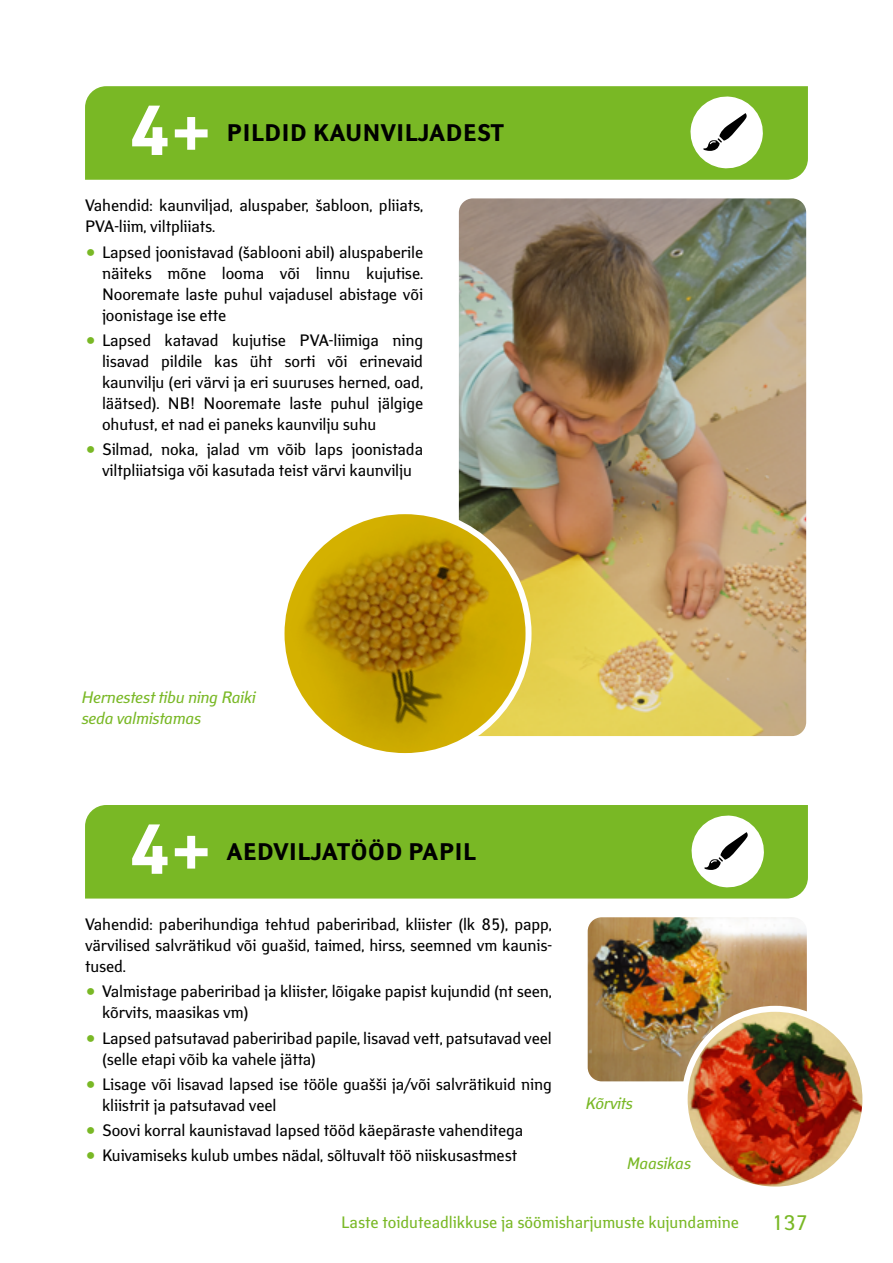
<style>
.page{position:relative;width:893px;height:1263px;background:#fff}
.page>*{position:absolute;margin:0;border:0;box-sizing:border-box;transform-origin:0 0}
.t1{font:700 70.5px "Yanus";color:#fff}
.t2{font:700 24px "Yanus";letter-spacing:.005em;color:#000}
.t3{font:21px "Yanus";color:#79b825}
.t4{font:16.5px/21px "Yanus";letter-spacing:-.005em;color:#000}
.t5{font:italic 16.5px/21px "Yanus";letter-spacing:-.01em;color:#79b825}
.t6{font:16.5px "Yanus";color:#79b825}
</style>
<div class="page">
<div style="left:85px;top:86px;width:723px;height:94px;background:#79b825"></div>
<div style="left:85px;top:805px;width:723px;height:93px;background:#79b825"></div>
<svg style="left:690px;top:97px;width:73px;height:71px"></svg>
<svg style="left:692px;top:815px;width:72px;height:72px"></svg>
<img style="left:460px;top:199px;width:345px;height:536px">
<div style="left:453px;top:192px;width:359px;height:550px;border:6px solid #fff;border-radius:17px"></div>
<img style="left:286px;top:511px;width:242px;height:241px">
<div style="left:279px;top:508px;width:252px;height:251px;border:6px solid #fff;border-radius:50%"></div>
<img style="left:589px;top:918px;width:217px;height:162px">
<div style="left:582px;top:911px;width:231px;height:176px;border:6px solid #fff;border-radius:17px"></div>
<img style="left:685px;top:1009px;width:180px;height:180px;border-radius:90px">
<div style="left:682px;top:1006px;width:186px;height:186px;border:6px solid #fff;border-radius:50%"></div>
<h1 class="t1" style="left:128px;top:89px;width:84px">4+</h1>
<h2 class="t2" style="left:227px;top:119px;width:279px">PILDID KAUNVILJADEST</h2>
<p class="t4" style="left:85px;top:195px;width:340px">Vahendid: kaunviljad, aluspaber, šabloon, pliiats,<br>PVA-liim, viltpliiats.</p>
<p class="t4" style="left:102px;top:241px;width:323px;text-align:justify">Lapsed joonistavad (šablooni abil) aluspaberile näiteks mõne looma või linnu kujutise.<br>Nooremate laste puhul vajadusel abistage või joonistage ise ette</p>
<p class="t4" style="left:102px;top:330px;width:323px;text-align:justify">Lapsed katavad kujutise PVA-liimiga ning lisavad pildile kas üht sorti või erinevaid kaunvilju (eri värvi ja eri suuruses herned, oad, läätsed). NB! Nooremate laste puhul jälgige ohutust, et nad ei paneks kaunvilju suhu</p>
<p class="t4" style="left:102px;top:439px;width:323px">Silmad, noka, jalad vm võib laps joonistada viltpliiatsiga või kasutada teist värvi kaunvilju</p>
<p class="t5" style="left:81px;top:687px;width:176px">Hernestest tibu ning Raiki seda valmistamas</p>
<h1 class="t1" style="left:128px;top:808px;width:84px">4+</h1>
<h2 class="t2" style="left:227px;top:838px;width:251px">AEDVILJATÖÖD PAPIL</h2>
<p class="t4" style="left:85px;top:914px;width:468px;text-align:justify">Vahendid: paberihundiga tehtud paberiribad, kliister (lk 85), papp, värvilised salvrätikud või guašid, taimed, hirss, seemned vm kaunis&shy;tused.</p>
<p class="t4" style="left:102px;top:981px;width:451px">Valmistage paberiribad ja kliister, lõigake papist kujundid (nt seen, kõrvits, maasikas vm)</p>
<p class="t4" style="left:102px;top:1027px;width:451px">Lapsed patsutavad paberiribad papile, lisavad vett, patsutavad veel (selle etapi võib ka vahele jätta)</p>
<p class="t4" style="left:102px;top:1074px;width:451px">Lisage või lisavad lapsed ise tööle guašši ja/või salvrätikuid ning kliistrit ja patsutavad veel</p>
<p class="t4" style="left:102px;top:1118px;width:423px;line-height:25.2px">Soovi korral kaunistavad lapsed tööd käepäraste vahenditega<br>Kuivamiseks kulub umbes nädal, sõltuvalt töö niiskusastmest</p>
<p class="t5" style="left:585px;top:1093px;width:49px">Kõrvits</p>
<p class="t5" style="left:626px;top:1152px;width:66px">Maasikas</p>
<p class="t6" style="left:341px;top:1212px;width:399px">Laste toiduteadlikkuse ja söömisharjumuste kujundamine</p>
<p class="t3" style="left:771px;top:1210px;width:38px">137</p>
</div>
